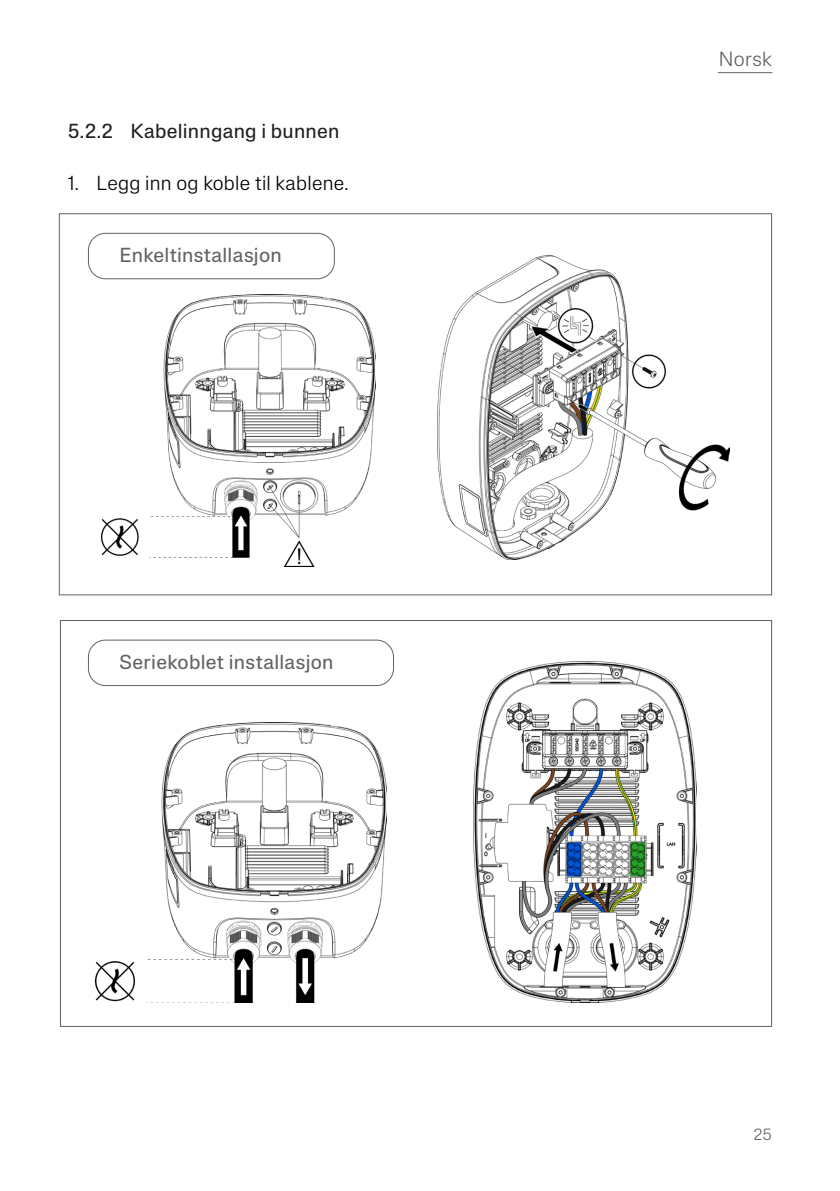
<style>
.page{position:relative;width:840px;height:1191px;background:#fff}
.page>*{position:absolute;margin:0;border:0;box-sizing:border-box;transform-origin:0 0}
.t1{font:300 20.2px "Lateral Standard";letter-spacing:.015em;color:#636366}
.Warning_secondary{font:20px "Lateral Standard";letter-spacing:.015em;color:#636366}
.t2{font:300 20px "Lateral Standard";letter-spacing:.015em;color:#000}
.t3{font:20px "Lateral Standard";letter-spacing:.015em;color:#231f20}
.t4{font:300 16px "Lateral Standard";color:#636366}
</style>
<div class="page">
<hr style="left:717px;top:72px;width:55px;height:1px;background:#636366">
<img style="left:102px;top:295px;width:273px;height:272px">
<img style="left:437px;top:256px;width:292px;height:303px">
<div style="left:88px;top:233px;width:246px;height:46px;border:1px solid #636366;border-radius:17px"></div>
<img style="left:95px;top:723px;width:291px;height:279px">
<img style="left:473px;top:662px;width:223px;height:340px">
<div style="left:88px;top:640px;width:305px;height:46px;border:1px solid #636366;border-radius:17px"></div>
<p class="t3" style="left:68px;top:120px;width:273px">5.2.2 Kabelinngang i bunnen</p>
<p class="t2" style="left:68px;top:172px;width:282px">1. Legg inn og koble til kablene.</p>
<p class="Warning_secondary" style="left:120px;top:243px;width:163px">Enkeltinstallasjon</p>
<p class="Warning_secondary" style="left:120px;top:650px;width:215px">Seriekoblet installasjon</p>
<p class="t1" style="left:718px;top:48px;width:54px">Norsk</p>
<p class="t4" style="left:753px;top:1125px;width:19px">25</p>
</div>
